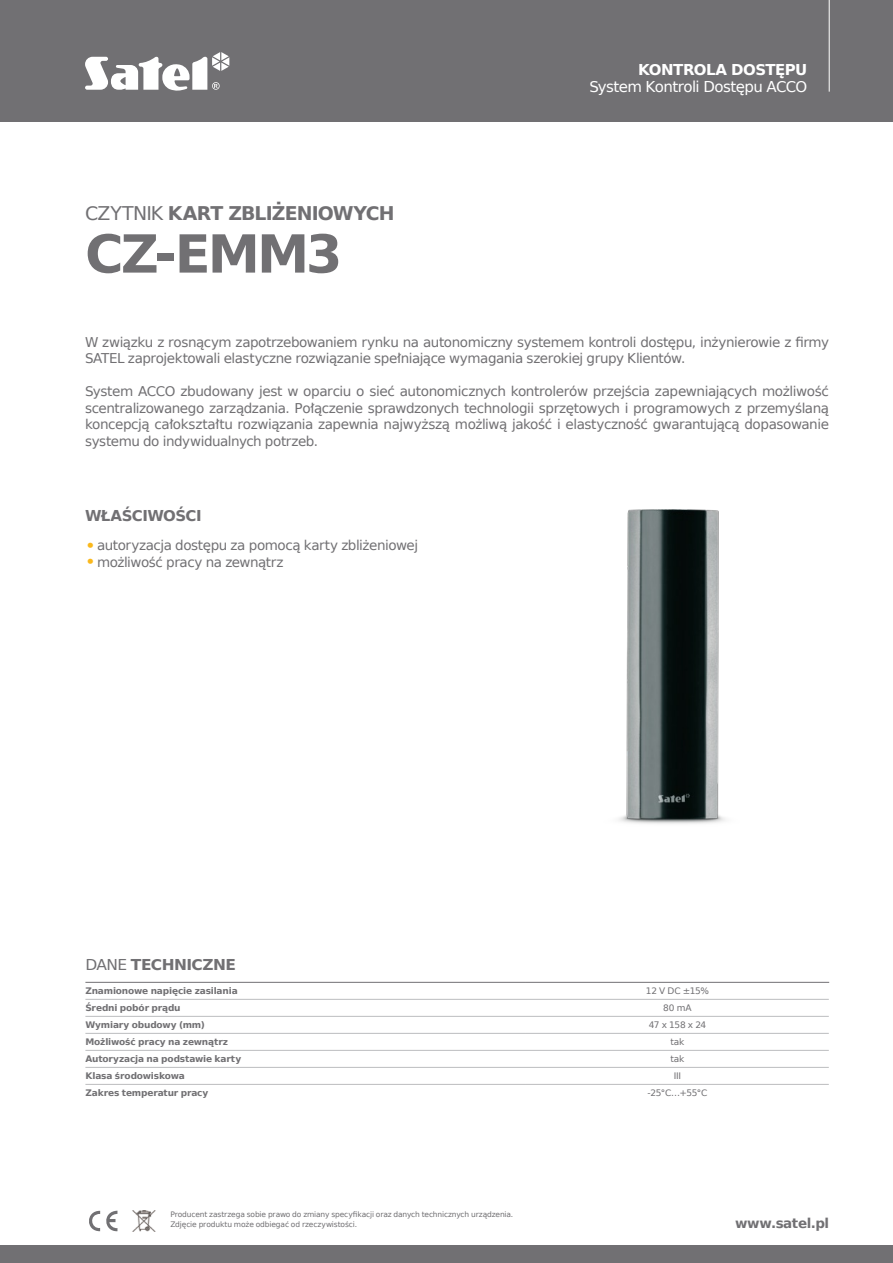
<style>
.page{position:relative;width:893px;height:1263px;background:#fff}
.page>*{position:absolute;margin:0;border:0;box-sizing:border-box;transform-origin:0 0}
.t1{font:700 52.5px "Prima Sans EU";letter-spacing:-.055em;color:#717073}
.t2{font:700 18.9px "Prima Sans EU";letter-spacing:-.045em;color:#717073}
.t3{font:15px "Prima Sans EU";letter-spacing:-.035em;color:#fff}
.t4{font:700 15px "Prima Sans EU";letter-spacing:-.04em;color:#717073}
.t5{font:700 15px "Prima Sans EU";letter-spacing:-.035em;color:#fff}
.t6{font:13.5px/16.5px "Prima Sans EU";letter-spacing:-.03em;color:#717073}
.t7{font:700 13.5px "Prima Sans EU";letter-spacing:-.03em;color:#717073}
.t8{font:700 9px "Prima Sans EU";letter-spacing:-.02em;color:#717073}
.t9{font:9px "Prima Sans EU";letter-spacing:-.025em;color:#717073}
.t10{font:7.5px/10.5px "Prima Sans EU";letter-spacing:-.015em;color:#717073}
.s1{font-weight:400}
.s2{font-size:18px;color:#fab81c}
</style>
<div class="page">
<div style="left:0;top:0;width:893px;height:121px;background:#717073"></div>
<svg style="left:85px;top:52px;width:144px;height:39px"></svg>
<hr style="left:829px;top:0;width:1px;height:92px;background:#fff">
<img style="left:132px;top:1210px;width:24px;height:22px">
<svg style="left:89px;top:1210px;width:28px;height:22px"></svg>
<div style="left:0;top:1245px;width:893px;height:18px;background:#717073"></div>
<hr style="left:85px;top:999px;width:441px;height:1px;background:#bcbdbf">
<hr style="left:85px;top:1016px;width:441px;height:1px;background:#bcbdbf">
<hr style="left:85px;top:1033px;width:441px;height:1px;background:#bcbdbf">
<hr style="left:85px;top:1050px;width:441px;height:1px;background:#bcbdbf">
<hr style="left:85px;top:1067px;width:441px;height:1px;background:#bcbdbf">
<hr style="left:85px;top:1084px;width:441px;height:1px;background:#bcbdbf">
<hr style="left:526px;top:999px;width:303px;height:1px;background:#bcbdbf">
<hr style="left:526px;top:1016px;width:303px;height:1px;background:#bcbdbf">
<hr style="left:526px;top:1033px;width:303px;height:1px;background:#bcbdbf">
<hr style="left:526px;top:1050px;width:303px;height:1px;background:#bcbdbf">
<hr style="left:526px;top:1067px;width:303px;height:1px;background:#bcbdbf">
<hr style="left:526px;top:1084px;width:303px;height:1px;background:#bcbdbf">
<hr style="left:85px;top:982px;width:441px;height:1px;background:#717073">
<hr style="left:526px;top:982px;width:303px;height:1px;background:#717073">
<img style="left:619px;top:509px;width:106px;height:315px">
<h2 class="t2" style="left:85px;top:200px;width:311px"><span class="s1">CZYTNIK</span> KART ZBLIŻENIOWYCH</h2>
<h1 class="t1" style="left:85px;top:217px;width:259px">CZ-EMM3</h1>
<p class="t5" style="left:638px;top:59px;width:171px">KONTROLA DOSTĘPU</p>
<p class="t3" style="left:589px;top:76px;width:220px">System Kontroli Dostępu ACCO</p>
<p class="t6" style="left:85px;top:333px;width:745px">W związku z rosnącym zapotrzebowaniem rynku na autonomiczny systemem kontroli dostępu, inżynierowie z firmy<br>SATEL zaprojektowali elastyczne rozwiązanie spełniające wymagania szerokiej grupy Klientów.</p>
<p class="t6" style="left:85px;top:383px;width:746px;text-align:justify">System ACCO zbudowany jest w oparciu o sieć autonomicznych kontrolerów przejścia zapewniających możliwość scentralizowanego zarządzania. Połączenie sprawdzonych technologii sprzętowych i programowych z przemyślaną koncepcją całokształtu rozwiązania zapewnia najwyższą możliwą jakość i elastyczność gwarantującą dopasowanie systemu do indywidualnych potrzeb.</p>
<p class="t4" style="left:85px;top:505px;width:118px">WŁAŚCIWOŚCI</p>
<p class="t6" style="left:85px;top:537px;width:335px"><span class="s2">•</span>autoryzacja dostępu za pomocą karty zbliżeniowej</p>
<p class="t6" style="left:85px;top:553px;width:200px"><span class="s2">•</span>możliwość pracy na zewnątrz</p>
<p class="t4" style="left:85px;top:954px;width:152px"><span class="s1">DANE</span> TECHNICZNE</p>
<p class="t8" style="left:85px;top:985px;width:154px">Znamionowe napięcie zasilania</p>
<p class="t9" style="left:646px;top:985px;width:65px">12 V DC ±15%</p>
<p class="t8" style="left:85px;top:1002px;width:97px">Średni pobór prądu</p>
<p class="t9" style="left:663px;top:1002px;width:30px">80 mA</p>
<p class="t8" style="left:85px;top:1019px;width:121px">Wymiary obudowy (mm)</p>
<p class="t9" style="left:649px;top:1019px;width:59px">47 x 158 x 24</p>
<p class="t8" style="left:85px;top:1036px;width:144px">Możliwość pracy na zewnątrz</p>
<p class="t9" style="left:670px;top:1036px;width:16px">tak</p>
<p class="t8" style="left:85px;top:1053px;width:157px">Autoryzacja na podstawie karty</p>
<p class="t9" style="left:670px;top:1053px;width:16px">tak</p>
<p class="t8" style="left:85px;top:1070px;width:101px">Klasa środowiskowa</p>
<p class="t9" style="left:674px;top:1070px;width:9px">III</p>
<p class="t8" style="left:85px;top:1087px;width:124px">Zakres temperatur pracy</p>
<p class="t9" style="left:648px;top:1087px;width:61px">-25°C…+55°C</p>
<p class="t10" style="left:170px;top:1209px;width:344px">Producent zastrzega sobie prawo do zmiany specyfikacji oraz danych technicznych urządzenia.<br>Zdjęcie produktu może odbiegać od rzeczywistości.</p>
<p class="t7" style="left:735px;top:1213px;width:96px">www.satel.pl</p>
</div>
